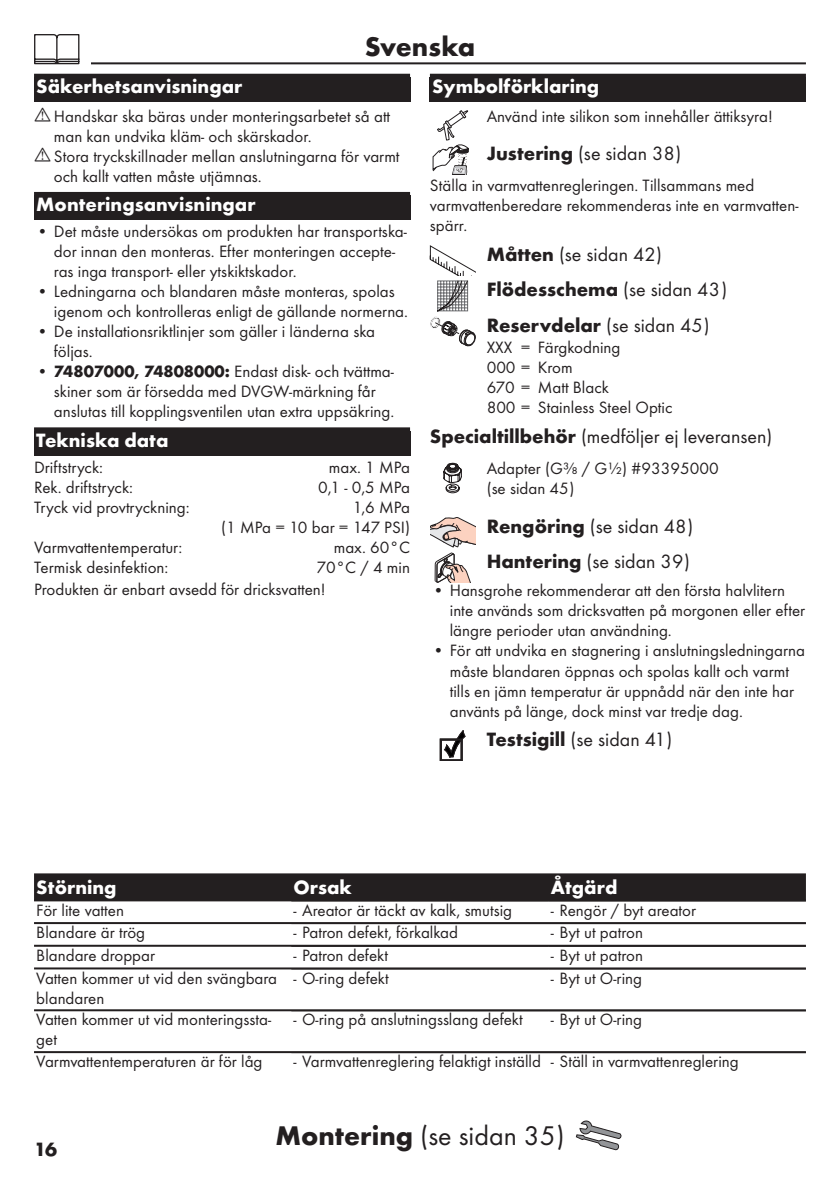
<style>
.page{position:relative;width:840px;height:1191px;background:#fff}
.page>*{position:absolute;margin:0;border:0;box-sizing:border-box;transform-origin:0 0}
.Montage_mit_Symbol_SV{font:28px "Futura TOT Boo";color:#231f20}
.Montage_mit_Symbol_FI{font:700 28px "Futura TOT";letter-spacing:-.01em;color:#231f20}
.Montage_mit_Symbol_FI-2{font:20px/35.4px "Futura TOT Boo";color:#231f20}
.Montage_mit_Symbol_FI-3{font:700 20px "Futura TOT";color:#fff}
.Tabelle_Kopf_SV{font:700 20px "Futura TOT";color:#fff}
.t1{font:700 20px "Futura TOT";color:#231f20}
.Montage_mit_Symbol_FI-4{font:17px/20px "Futura TOT Boo";color:#231f20}
.Tabelle_Spalte_SV{font:17px/20px "Futura TOT Boo";color:#231f20}
.s1{font-family:"Futura TOT";font-weight:700}
</style>
<div class="page">
<hr style="left:34px;top:62px;width:771px;height:2px;background:#231f20">
<div style="left:23px;top:34px;width:68px;height:34px;background:#fff"></div>
<svg style="left:34px;top:34px;width:45px;height:30px"></svg>
<svg style="left:575px;top:1120px;width:46px;height:30px"></svg>
<div style="left:34px;top:74px;width:376px;height:28px;background:#231f20"></div>
<div style="left:34px;top:192px;width:376px;height:28px;background:#231f20"></div>
<div style="left:34px;top:427px;width:376px;height:28px;background:#231f20"></div>
<div style="left:429px;top:74px;width:376px;height:28px;background:#231f20"></div>
<svg style="left:432px;top:110px;width:36px;height:65px"></svg>
<svg style="left:429px;top:245px;width:46px;height:101px"></svg>
<svg style="left:443px;top:463px;width:19px;height:30px"></svg>
<svg style="left:430px;top:517px;width:45px;height:65px"></svg>
<svg style="left:440px;top:730px;width:25px;height:31px"></svg>
<div style="left:34px;top:873px;width:771px;height:26px;background:#231f20"></div>
<hr style="left:34px;top:899px;width:771px;height:2px;background:#231f20">
<hr style="left:34px;top:922px;width:771px;height:2px;background:#231f20">
<hr style="left:34px;top:944px;width:771px;height:2px;background:#231f20">
<hr style="left:34px;top:967px;width:771px;height:2px;background:#231f20">
<hr style="left:34px;top:1009px;width:771px;height:2px;background:#231f20">
<hr style="left:34px;top:1051px;width:771px;height:2px;background:#231f20">
<p class="Montage_mit_Symbol_FI" style="left:364px;top:29px;width:112px">Svenska</p>
<p class="Montage_mit_Symbol_FI-3" style="left:36px;top:74px;width:207px">Säkerhetsanvisningar</p>
<p class="Montage_mit_Symbol_FI-4" style="left:54px;top:106px;width:347px">Handskar ska bäras under monteringsarbetet så att man kan undvika kläm- och skärskador.<br>Stora tryckskillnader mellan anslutningarna för varmt och kallt vatten måste utjämnas.</p>
<p class="Montage_mit_Symbol_FI-3" style="left:36px;top:192px;width:221px">Monteringsanvisningar</p>
<p class="Montage_mit_Symbol_FI-4" style="left:54px;top:221px;width:354px;text-indent:-17px">• Det måste undersökas om produkten har transportska&shy;dor innan den monteras. Efter monteringen accepte&shy;ras inga transport- eller ytskiktskador.</p>
<p class="Montage_mit_Symbol_FI-4" style="left:54px;top:281px;width:355px;text-indent:-17px">• Ledningarna och blandaren måste monteras, spolas igenom och kontrolleras enligt de gällande normerna.</p>
<p class="Montage_mit_Symbol_FI-4" style="left:54px;top:321px;width:322px;text-indent:-17px">• De installationsriktlinjer som gäller i länderna ska följas.</p>
<p class="Montage_mit_Symbol_FI-4" style="left:54px;top:361px;width:342px;text-indent:-17px">• <span class="s1">74807000, 74808000:</span> Endast disk- och tvättma&shy;skiner som är försedda med DVGW-märkning får anslutas till kopplingsventilen utan extra uppsäkring.</p>
<p class="Montage_mit_Symbol_FI-3" style="left:36px;top:428px;width:134px">Tekniska data</p>
<p class="Montage_mit_Symbol_FI-4" style="left:34px;top:457px;width:70px">Driftstryck:</p>
<p class="Montage_mit_Symbol_FI-4" style="left:329px;top:457px;width:83px">max. 1 MPa</p>
<p class="Montage_mit_Symbol_FI-4" style="left:34px;top:477px;width:100px">Rek. driftstryck:</p>
<p class="Montage_mit_Symbol_FI-4" style="left:318px;top:477px;width:93px">0,1 - 0,5 MPa</p>
<p class="Montage_mit_Symbol_FI-4" style="left:34px;top:497px;width:157px">Tryck vid provtryckning:</p>
<p class="Montage_mit_Symbol_FI-4" style="left:221px;top:497px;width:190px;text-align:right">1,6 MPa<br>(1 MPa = 10 bar = 147 PSI)</p>
<p class="Montage_mit_Symbol_FI-4" style="left:34px;top:537px;width:150px">Varmvattentemperatur:</p>
<p class="Montage_mit_Symbol_FI-4" style="left:333px;top:537px;width:78px">max. 60°C</p>
<p class="Montage_mit_Symbol_FI-4" style="left:34px;top:557px;width:136px">Termisk desinfektion:</p>
<p class="Montage_mit_Symbol_FI-4" style="left:34px;top:555px;width:377px;line-height:22.8px;text-indent:282px">70°C / 4 min<br>Produkten är enbart avsedd för dricksvatten!</p>
<p class="Montage_mit_Symbol_FI-3" style="left:432px;top:74px;width:168px">Symbolförklaring</p>
<p class="Montage_mit_Symbol_FI-4" style="left:486px;top:106px;width:287px">Använd inte silikon som innehåller ättiksyra!</p>
<p class="Montage_mit_Symbol_FI-2" style="left:486px;top:135px;width:196px"><span class="s1">Justering</span> (se sidan 38)</p>
<p class="Montage_mit_Symbol_FI-4" style="left:429px;top:175px;width:370px">Ställa in varmvattenregleringen. Tillsammans med varmvattenberedare rekommenderas inte en varmvatten&shy;spärr.</p>
<p class="Montage_mit_Symbol_FI-2" style="left:486px;top:236px;width:242px"><span class="s1">Måtten</span> (se sidan 42)<br><span class="s1">Flödesschema</span> (se sidan 43)<br><span class="s1">Reservdelar</span> (se sidan 45)</p>
<p class="Montage_mit_Symbol_FI-4" style="left:486px;top:337px;width:187px">XXX = Färgkodning<br>000 = Krom<br>670 = Matt Black<br>800 = Stainless Steel Optic</p>
<p class="Montage_mit_Symbol_FI-2" style="left:429px;top:418px;width:343px"><span class="s1">Specialtillbehör</span> (medföljer ej leveransen)</p>
<p class="Montage_mit_Symbol_FI-4" style="left:486px;top:458px;width:233px">Adapter (G⅜ / G½) #93395000 (se sidan 45)</p>
<p class="Montage_mit_Symbol_FI-2" style="left:486px;top:508px;width:208px"><span class="s1">Rengöring</span> (se sidan 48)<br><span class="s1">Hantering</span> (se sidan 39)</p>
<p class="Montage_mit_Symbol_FI-4" style="left:449px;top:580px;width:357px;text-indent:-17px">• Hansgrohe rekommenderar att den första halvlitern inte används som dricksvatten på morgonen eller efter längre perioder utan användning.</p>
<p class="Montage_mit_Symbol_FI-4" style="left:449px;top:640px;width:356px;text-indent:-17px">• För att undvika en stagnering i anslutningsledningarna måste blandaren öppnas och spolas kallt och varmt tills en jämn temperatur är uppnådd när den inte har använts på länge, dock minst var tredje dag.</p>
<p class="Montage_mit_Symbol_FI-2" style="left:486px;top:721px;width:187px"><span class="s1">Testsigill</span> (se sidan 41)</p>
<p class="Tabelle_Kopf_SV" style="left:36px;top:874px;width:82px">Störning</p>
<p class="Tabelle_Kopf_SV" style="left:293px;top:874px;width:60px">Orsak</p>
<p class="Tabelle_Kopf_SV" style="left:550px;top:874px;width:68px">Åtgärd</p>
<p class="Tabelle_Spalte_SV" style="left:36px;top:899px;width:89px">För lite vatten</p>
<p class="Montage_mit_Symbol_FI-4" style="left:293px;top:899px;width:220px">- Areator är täckt av kalk, smutsig</p>
<p class="Montage_mit_Symbol_FI-4" style="left:550px;top:899px;width:147px">- Rengör / byt areator</p>
<p class="Tabelle_Spalte_SV" style="left:36px;top:922px;width:110px">Blandare är trög</p>
<p class="Montage_mit_Symbol_FI-4" style="left:293px;top:922px;width:166px">- Patron defekt, förkalkad</p>
<p class="Montage_mit_Symbol_FI-4" style="left:550px;top:922px;width:94px">- Byt ut patron</p>
<p class="Tabelle_Spalte_SV" style="left:36px;top:945px;width:120px">Blandare droppar</p>
<p class="Montage_mit_Symbol_FI-4" style="left:293px;top:945px;width:96px">- Patron defekt</p>
<p class="Montage_mit_Symbol_FI-4" style="left:550px;top:945px;width:94px">- Byt ut patron</p>
<p class="Tabelle_Spalte_SV" style="left:36px;top:967px;width:242px">Vatten kommer ut vid den svängbara blandaren</p>
<p class="Montage_mit_Symbol_FI-4" style="left:293px;top:967px;width:97px">- O-ring defekt</p>
<p class="Montage_mit_Symbol_FI-4" style="left:550px;top:967px;width:93px">- Byt ut O-ring</p>
<p class="Tabelle_Spalte_SV" style="left:36px;top:1009px;width:236px">Vatten kommer ut vid monteringssta&shy;get</p>
<p class="Montage_mit_Symbol_FI-4" style="left:293px;top:1009px;width:230px">- O-ring på anslutningsslang defekt</p>
<p class="Montage_mit_Symbol_FI-4" style="left:550px;top:1009px;width:93px">- Byt ut O-ring</p>
<p class="Tabelle_Spalte_SV" style="left:36px;top:1051px;width:227px">Varmvattentemperaturen är för låg</p>
<p class="Montage_mit_Symbol_FI-4" style="left:293px;top:1051px;width:249px">- Varmvattenreglering felaktigt inställd</p>
<p class="Montage_mit_Symbol_FI-4" style="left:550px;top:1051px;width:189px">- Ställ in varmvattenreglering</p>
<p class="t1" style="left:34px;top:1136px;width:25px">16</p>
<p class="Montage_mit_Symbol_SV" style="left:275px;top:1119px;width:290px"><span class="s1">Montering</span> (se sidan 35)</p>
</div>
